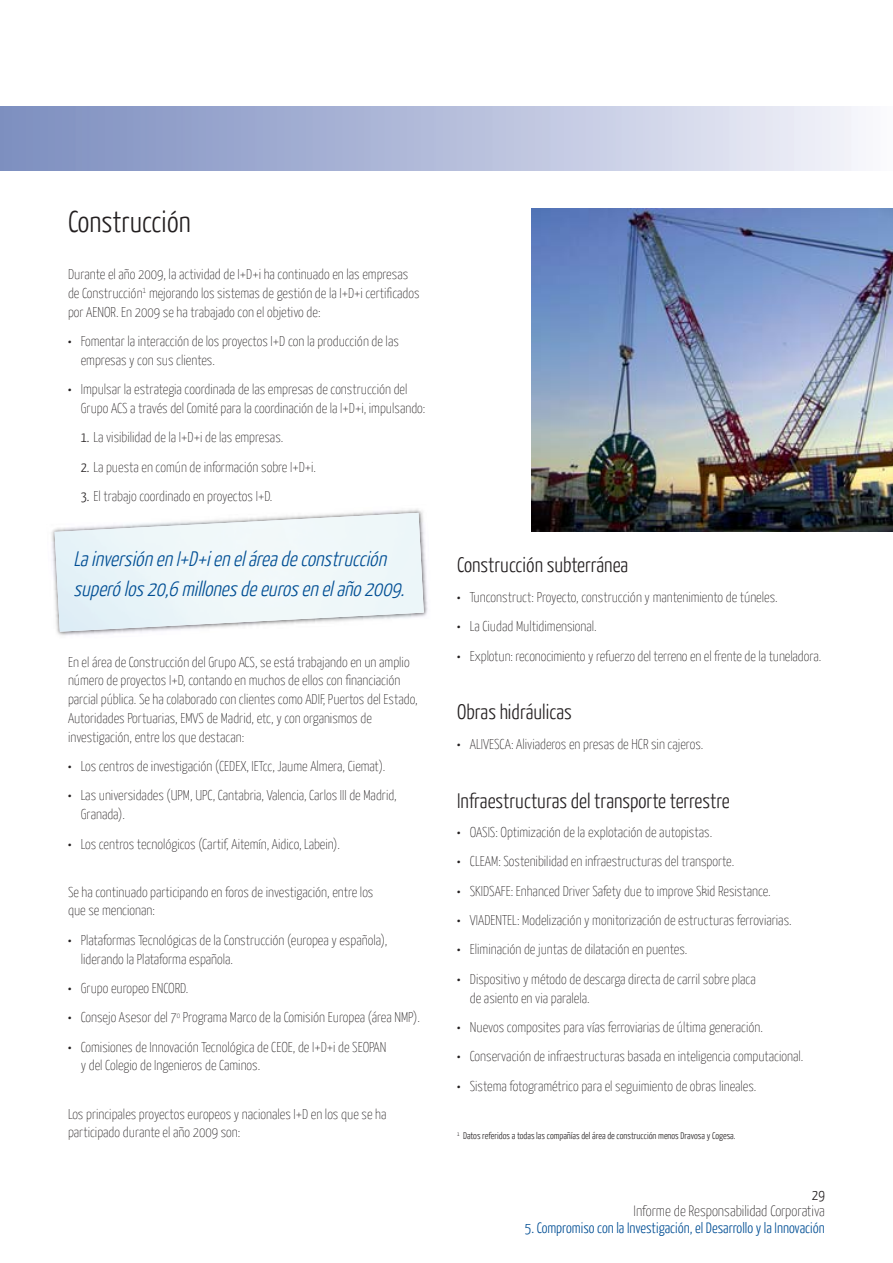
<style>
.page{position:relative;width:893px;height:1263px;background:#fff}
.page>*{position:absolute;margin:0;border:0;box-sizing:border-box;transform-origin:0 0}
.t1{font:300 30px "Yanone Kaffeesatz";color:#231f20}
.t2{font:italic 300 21px/30px "Yanone Kaffeesatz";color:#004e94}
.t3{font:300 21px "Yanone Kaffeesatz";color:#231f20}
.t4{font:300 15px "Yanone Kaffeesatz";color:#004e94}
.t5{font:100 15px "Yanone Kaffeesatz";color:#231f20}
.t6{font:300 15px "Yanone Kaffeesatz";color:#231f20}
.t7{font:100 14.25px/18.8px "Yanone Kaffeesatz";color:#231f20}
.t8{font:300 9.75px "Yanone Kaffeesatz";color:#231f20}
.s1{font-weight:700}
.s2{font-weight:300}
</style>
<div class="page">
<img style="left:51px;top:509px;width:377px;height:127px">
<img style="left:55px;top:513px;width:369px;height:119px">
<img style="left:531px;top:208px;width:362px;height:323px">
<h1 class="t1" style="left:68px;top:210px;width:124px">Construcción</h1>
<p class="t7" style="left:68px;top:266px;width:353px">Durante el año 2009, la actividad de I+D+i ha continuado en las empresas de Construcción<sup>1</sup> mejorando los sistemas de gestión de la I+D+i certificados por AENOR. En 2009 se ha trabajado con el objetivo de:</p>
<p class="t7" style="left:81px;top:333px;width:320px;text-indent:-13px"><span class="s1">•</span> Fomentar la interacción de los proyectos I+D con la producción de las empresas y con sus clientes.</p>
<p class="t7" style="left:81px;top:381px;width:346px;text-indent:-13px"><span class="s1">•</span> Impulsar la estrategia coordinada de las empresas de construcción del<br>Grupo ACS a través del Comité para la coordinación de la I+D+i, impulsando:</p>
<p class="t7" style="left:81px;top:429px;width:204px"><span class="s2">1.</span> La visibilidad de la I+D+i de las empresas.</p>
<p class="t7" style="left:81px;top:458px;width:237px"><span class="s2">2.</span> La puesta en común de información sobre I+D+i.</p>
<p class="t7" style="left:81px;top:488px;width:193px"><span class="s2">3.</span> El trabajo coordinado en proyectos I+D.</p>
<h2 class="t2" style="left:74px;top:545px;width:336px">Lainversión en I+D+ien eláreade construcción superó los 20,6 millones de euros en elaño 2009.</h2>
<p class="t7" style="left:68px;top:653px;width:351px">En el área de Construcción del Grupo ACS, se está trabajando en un amplio número de proyectos I+D, contando en muchos de ellos con financiación parcial pública. Se ha colaborado con clientes como ADIF, Puertos del Estado, Autoridades Portuarias, EMVS de Madrid, etc, y con organismos de investigación, entre los que destacan:</p>
<p class="t7" style="left:68px;top:758px;width:319px"><span class="s1">•</span> Los centros de investigación (CEDEX, IETcc, Jaume Almera, Ciemat).</p>
<p class="t7" style="left:81px;top:787px;width:318px;text-indent:-13px"><span class="s1">•</span> Las universidades (UPM, UPC, Cantabria, Valencia, Carlos III de Madrid,<br>Granada).</p>
<p class="t7" style="left:68px;top:835px;width:273px"><span class="s1">•</span> Los centros tecnológicos (Cartif, Aitemín, Aidico, Labein).</p>
<p class="t7" style="left:68px;top:883px;width:307px">Se ha continuado participando en foros de investigación, entre los que se mencionan:</p>
<p class="t7" style="left:81px;top:931px;width:308px;text-indent:-13px"><span class="s1">•</span> Plataformas Tecnológicas de la Construcción (europea y española), liderando la Plataforma española.</p>
<p class="t7" style="left:68px;top:980px;width:122px"><span class="s1">•</span> Grupo europeo ENCORD.</p>
<p class="t7" style="left:68px;top:1009px;width:353px"><span class="s1">•</span> Consejo Asesor del 7<sup>o</sup> Programa Marco de la Comisión Europea (área NMP).</p>
<p class="t7" style="left:81px;top:1038px;width:307px;text-indent:-13px"><span class="s1">•</span> Comisiones de Innovación Tecnológica de CEOE, de I+D+i de SEOPAN y del Colegio de Ingenieros de Caminos.</p>
<p class="t7" style="left:68px;top:1105px;width:320px">Los principales proyectos europeos y nacionales I+D en los que se ha participado durante el año 2009 son:</p>
<h2 class="t3" style="left:457px;top:557px;width:173px">Construcción subterránea</h2>
<p class="t7" style="left:457px;top:589px;width:322px"><span class="s1">•</span> Tunconstruct: Proyecto, construcción y mantenimiento de túneles.</p>
<p class="t7" style="left:457px;top:618px;width:141px"><span class="s1">•</span> La Ciudad Multidimensional.</p>
<p class="t7" style="left:457px;top:647px;width:366px"><span class="s1">•</span> Explotun: reconocimiento y refuerzo del terreno en el frente de la tuneladora.</p>
<h2 class="t3" style="left:457px;top:704px;width:116px">Obras hidráulicas</h2>
<p class="t7" style="left:457px;top:735px;width:248px"><span class="s1">•</span> ALIVESCA: Aliviaderos en presas de HCR sin cajeros.</p>
<h2 class="t3" style="left:457px;top:792px;width:274px">Infraestructuras del transporte terrestre</h2>
<p class="t7" style="left:457px;top:824px;width:257px"><span class="s1">•</span> OASIS: Optimización de la explotación de autopistas.</p>
<p class="t7" style="left:457px;top:853px;width:279px"><span class="s1">•</span> CLEAM: Sostenibilidad en infraestructuras del transporte.</p>
<p class="t7" style="left:457px;top:882px;width:315px"><span class="s1">•</span> SKIDSAFE: Enhanced Driver Safety due to improve Skid Resistance.</p>
<p class="t7" style="left:457px;top:912px;width:336px"><span class="s1">•</span> VIADENTEL: Modelización y monitorización de estructuras ferroviarias.</p>
<p class="t7" style="left:457px;top:941px;width:232px"><span class="s1">•</span> Eliminación de juntas de dilatación en puentes.</p>
<p class="t7" style="left:470px;top:971px;width:287px;text-indent:-13px"><span class="s1">•</span> Dispositivo y método de descarga directa de carril sobre placa de asiento en via paralela.</p>
<p class="t7" style="left:457px;top:1019px;width:307px"><span class="s1">•</span> Nuevos composites para vías ferroviarias de última generación.</p>
<p class="t7" style="left:457px;top:1048px;width:348px"><span class="s1">•</span> Conservación de infraestructuras basada en inteligencia computacional.</p>
<p class="t7" style="left:457px;top:1077px;width:301px"><span class="s1">•</span> Sistema fotogramétrico para el seguimiento de obras lineales.</p>
<p class="t8" style="left:457px;top:1132px;width:280px"><sup>1</sup> Datos referidos a todas las compañías del área de construcción menos Dravosa y Cogesa.</p>
<p class="t6" style="left:812px;top:1189px;width:14px">29</p>
<p class="t5" style="left:634px;top:1205px;width:193px">Informe de Responsabilidad Corporativa</p>
<p class="t4" style="left:525px;top:1222px;width:301px">5. Compromiso con la Investigación, el Desarrollo y la Innovación</p>
</div>
